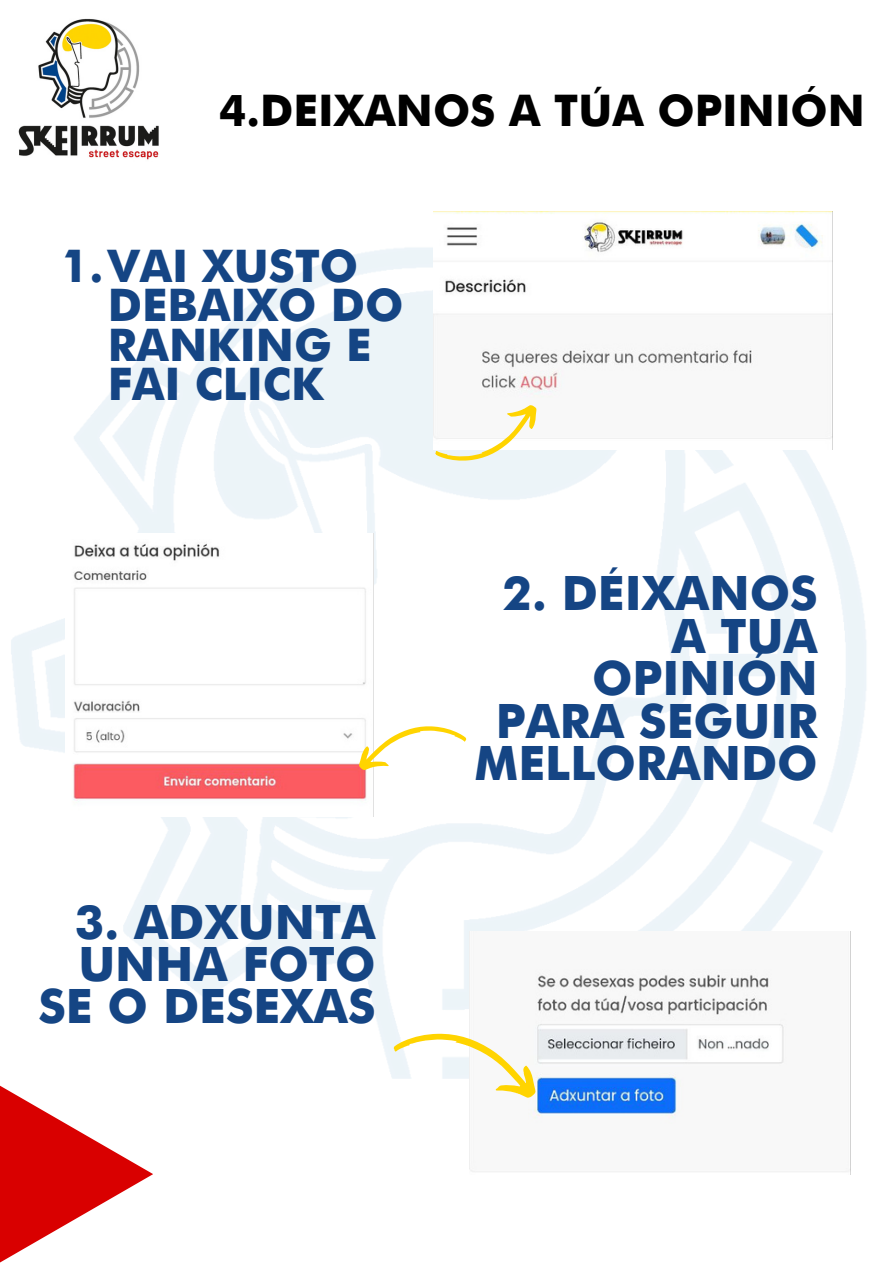
<style>
.page{position:relative;width:894px;height:1264px;background:#fff}
.page>*{position:absolute;margin:0;border:0;box-sizing:border-box;transform-origin:0 0}
.t1{font:700 47.25px/42.5px "Futura";color:#154584;text-align:right}
.t2{font:700 44.85px/39.3px "Futura";color:#154584}
.t3{font:700 43.5px "Futura";color:#000}
</style>
<div class="page">
<svg style="left:0;top:1085px;width:152px;height:177px"></svg>
<img style="left:18px;top:18px;width:141px;height:142px">
<img style="left:433px;top:211px;width:399px;height:229px">
<svg style="left:434px;top:397px;width:112px;height:82px"></svg>
<img style="left:469px;top:931px;width:381px;height:241px">
<svg style="left:392px;top:1011px;width:154px;height:96px"></svg>
<img style="left:72px;top:541px;width:297px;height:264px">
<svg style="left:352px;top:711px;width:115px;height:66px"></svg>
<p class="t3" style="left:219px;top:92px;width:647px">4.DEIXANOS A TÚA OPINIÓN</p>
<p class="t2" style="left:108px;top:250px;width:297px;text-indent:-47px">1.VAI XUSTO<br>DEBAIXO DO<br>RANKING E<br>FAI CLICK</p>
<p class="t1" style="left:38px;top:904px;width:338px">3. ADXUNTA<br>UNHA FOTO<br>SE O DESEXAS</p>
<p class="t1" style="left:474px;top:576px;width:344px">2. DÉIXANOS<br>A TUA<br>OPINIÓN<br>PARA SEGUIR<br>MELLORANDO</p>
</div>
